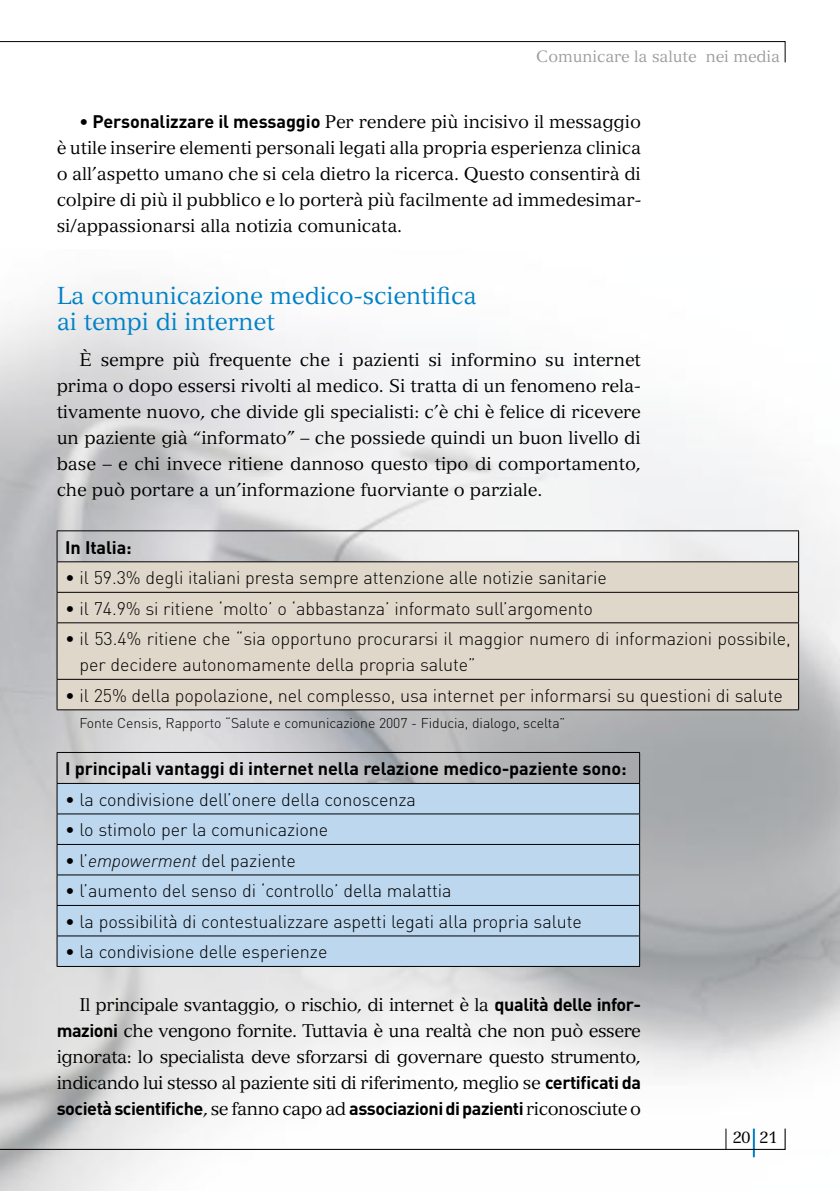
<style>
.page{position:relative;width:840px;height:1191px;background:#fff}
.page>*{position:absolute;margin:0;border:0;box-sizing:border-box;transform-origin:0 0}
.t1{font:24px/26px "Versailles LT Std";letter-spacing:-.005em;color:#0081c6}
.t2{font:18px/26px "Versailles LT Std";letter-spacing:-.005em;color:#000;text-align:justify}
.t3{font:300 18px/26px "DIN";letter-spacing:-.005em;color:#000}
.t4{font:700 18px "DIN";letter-spacing:-.005em;color:#000}
.t5{font:700 18px "DIN";letter-spacing:-.025em;color:#000}
.t6{font:16.2px "Versailles LT Std";color:#000}
.t7{font:16px "Versailles LT Std";letter-spacing:-.005em;color:#9c9d9f}
.t8{font:300 14px "DIN";letter-spacing:-.005em;color:#000}
.s1{font-family:"DIN";font-weight:700}
.s2{font-style:italic}
.s3{font-family:"Versailles LT Std";font-weight:400}
</style>
<div class="page">
<svg style="left:0;top:41px;width:785px;height:22px"></svg>
<img style="left:0;top:292px;width:839px;height:899px">
<div style="left:58px;top:562px;width:739px;height:147px;background:#e0d7cb"></div>
<hr style="left:57px;top:530px;width:741px;height:1px;background:#000">
<hr style="left:57px;top:531px;width:1px;height:30px;background:#000">
<hr style="left:797px;top:531px;width:1px;height:30px;background:#000">
<hr style="left:57px;top:561px;width:741px;height:1px;background:#000">
<hr style="left:57px;top:562px;width:1px;height:30px;background:#000">
<hr style="left:797px;top:562px;width:1px;height:30px;background:#000">
<hr style="left:57px;top:592px;width:741px;height:1px;background:#000">
<hr style="left:57px;top:592px;width:1px;height:30px;background:#000">
<hr style="left:797px;top:592px;width:1px;height:30px;background:#000">
<hr style="left:57px;top:622px;width:741px;height:1px;background:#000">
<hr style="left:57px;top:623px;width:1px;height:56px;background:#000">
<hr style="left:797px;top:623px;width:1px;height:56px;background:#000">
<hr style="left:57px;top:679px;width:741px;height:1px;background:#000">
<hr style="left:57px;top:679px;width:1px;height:30px;background:#000">
<hr style="left:797px;top:679px;width:1px;height:30px;background:#000">
<hr style="left:57px;top:709px;width:741px;height:1px;background:#000">
<div style="left:58px;top:784px;width:581px;height:182px;background:#bcd7ee"></div>
<hr style="left:57px;top:752px;width:582px;height:1px;background:#000">
<hr style="left:57px;top:752px;width:1px;height:31px;background:#000">
<hr style="left:639px;top:752px;width:1px;height:31px;background:#000">
<hr style="left:57px;top:783px;width:582px;height:1px;background:#000">
<hr style="left:57px;top:783px;width:1px;height:30px;background:#000">
<hr style="left:639px;top:783px;width:1px;height:30px;background:#000">
<hr style="left:57px;top:813px;width:582px;height:1px;background:#000">
<hr style="left:57px;top:814px;width:1px;height:30px;background:#000">
<hr style="left:639px;top:814px;width:1px;height:30px;background:#000">
<hr style="left:57px;top:844px;width:582px;height:1px;background:#000">
<hr style="left:57px;top:844px;width:1px;height:30px;background:#000">
<hr style="left:639px;top:844px;width:1px;height:30px;background:#000">
<hr style="left:57px;top:874px;width:582px;height:1px;background:#000">
<hr style="left:57px;top:875px;width:1px;height:30px;background:#000">
<hr style="left:639px;top:875px;width:1px;height:30px;background:#000">
<hr style="left:57px;top:905px;width:582px;height:1px;background:#000">
<hr style="left:57px;top:905px;width:1px;height:30px;background:#000">
<hr style="left:639px;top:905px;width:1px;height:30px;background:#000">
<hr style="left:57px;top:935px;width:582px;height:1px;background:#000">
<hr style="left:57px;top:936px;width:1px;height:30px;background:#000">
<hr style="left:639px;top:936px;width:1px;height:30px;background:#000">
<hr style="left:57px;top:966px;width:582px;height:1px;background:#000">
<hr style="left:752px;top:1128px;width:2px;height:29px;background:#0081c6">
<svg style="left:0;top:1128px;width:785px;height:21px"></svg>
<p class="t7" style="left:536px;top:47px;width:245px">Comunicare la salute nei media</p>
<p class="t2" style="left:57px;top:109px;width:585px;text-indent:23px"><span class="s1">• Personalizzare il messaggio</span> Per rendere più incisivo il messaggio è utile inserire elementi personali legati alla propria esperienza clinica o all’aspetto umano che si cela dietro la ricerca. Questo consentirà di colpire di più il pubblico e lo porterà più facilmente ad immedesimar&shy;si/appassionarsi alla notizia comunicata.</p>
<h1 class="t1" style="left:57px;top:283px;width:421px">La comunicazione medico-scientifica ai tempi di internet</h1>
<p class="t2" style="left:57px;top:347px;width:585px;text-indent:23px">È sempre più frequente che i pazienti si informino su internet prima o dopo essersi rivolti al medico. Si tratta di un fenomeno rela&shy;tivamente nuovo, che divide gli specialisti: c’è chi è felice di ricevere un paziente già “informato” – che possiede quindi un buon livello di base – e chi invece ritiene dannoso questo tipo di comportamento, che può portare a un’informazione fuorviante o parziale.</p>
<p class="t4" style="left:65px;top:535px;width:68px">In Italia:</p>
<p class="t3" style="left:65px;top:564px;width:543px">• il 59.3% degli italiani presta sempre attenzione alle notizie sanitarie</p>
<p class="t3" style="left:65px;top:595px;width:529px">• il 74.9% si ritiene ‘molto’ o ‘abbastanza’ informato sull’argomento</p>
<p class="t3" style="left:79px;top:625px;width:712px;text-indent:-14px">• il 53.4% ritiene che “sia opportuno procurarsi il maggior numero di informazioni possibile, per decidere autonomamente della propria salute”</p>
<p class="t3" style="left:65px;top:682px;width:719px">• il 25% della popolazione, nel complesso, usa internet per informarsi su questioni di salute</p>
<p class="t8" style="left:79px;top:714px;width:487px">Fonte Censis, Rapporto “Salute e comunicazione 2007 - Fiducia, dialogo, scelta”</p>
<p class="t4" style="left:65px;top:757px;width:562px">I principali vantaggi di internet nella relazione medico-paziente sono:</p>
<p class="t3" style="left:65px;top:786px;width:352px">• la condivisione dell’onere della conoscenza</p>
<p class="t3" style="left:65px;top:816px;width:264px">• lo stimolo per la comunicazione</p>
<p class="t3" style="left:65px;top:847px;width:232px">• l’<span class="s2">empowerment</span> del paziente</p>
<p class="t3" style="left:65px;top:877px;width:388px">• l’aumento del senso di ‘controllo’ della malattia</p>
<p class="t3" style="left:65px;top:908px;width:518px">• la possibilità di contestualizzare aspetti legati alla propria salute</p>
<p class="t3" style="left:65px;top:938px;width:264px">• la condivisione delle esperienze</p>
<p class="t2" style="left:57px;top:991px;width:585px;text-indent:23px">Il principale svantaggio, o rischio, di internet è la <span class="s1">qualità delle infor&shy;mazioni</span> che vengono fornite. Tuttavia è una realtà che non può essere ignorata: lo specialista deve sforzarsi di governare questo strumento, indicando lui stesso al paziente siti di riferimento, meglio se <span class="s1">certificati da</span></p>
<p class="t5" style="left:57px;top:1096px;width:585px">società scientifiche<span class="s3">, se fanno capo ad</span> associazioni di pazienti <span class="s3">riconosciute o</span></p>
<p class="t6" style="left:732px;top:1127px;width:46px">20 21</p>
</div>
